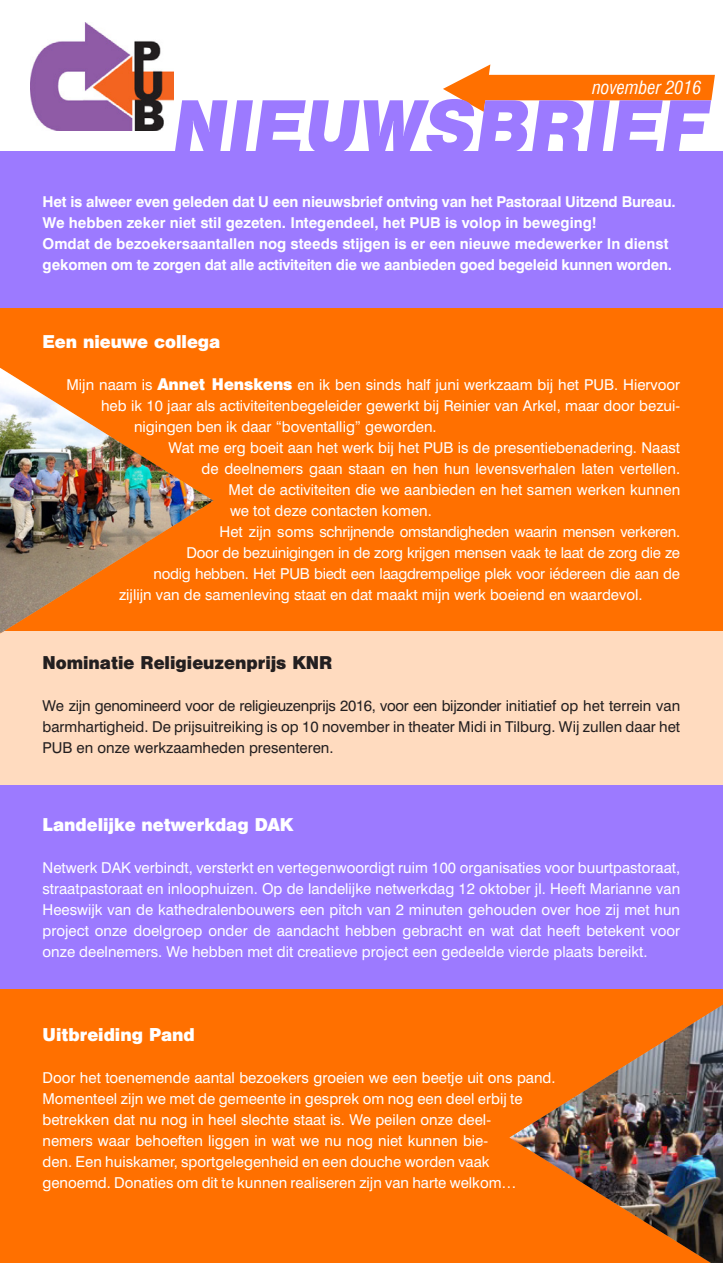
<style>
.page{position:relative;width:723px;height:1263px;background:#fff}
.page>*{position:absolute;margin:0;border:0;box-sizing:border-box;transform-origin:0 0}
.t1{font:67.5px "Swiss 721 BT Black No 2";color:#9c7aff}
.t2{font:italic condensed 18px "Swiss 721 BT";color:#fff}
.t3{font:16.5px "Swiss 721 BT Black No 2";color:#fff}
.t4{font:16.5px "Swiss 721 BT Black No 2";color:#231f20}
.t5{font:15px/21px "Swiss 721 BT";color:#fff;text-align:justify}
.t6{font:700 15px/21px "Swiss 721 BT";letter-spacing:-.015em;color:#fff}
.t7{font:15px/21px "Swiss 721 BT";color:#231f20;text-align:justify}
.t8{font:15px "Swiss 721 BT";letter-spacing:-.02em;color:#fff}
.s1{font-family:"Swiss 721 BT Black No 2"}
</style>
<div class="page">
<div style="left:0;top:989px;width:723px;height:274px;background:#ff7000"></div>
<div style="left:0;top:784px;width:723px;height:205px;background:#9c7aff"></div>
<div style="left:0;top:630px;width:723px;height:154px;background:#ffdbbf"></div>
<div style="left:0;top:151px;width:723px;height:157px;background:#9c7aff"></div>
<div style="left:0;top:308px;width:723px;height:323px;background:#ff7000"></div>
<img style="left:31px;top:22px;width:143px;height:109px">
<svg style="left:443px;top:64px;width:272px;height:48px"></svg>
<img style="left:0;top:368px;width:213px;height:265px">
<img style="left:509px;top:1005px;width:214px;height:258px">
<p class="t2" style="left:592px;top:77px;width:111px">november 2016</p>
<p class="t1" style="left:170px;top:81px;width:549px">NIEUWSBRIEF</p>
<p class="t6" style="left:43px;top:191px;width:635px">Het is alweer even geleden dat U een nieuwsbrief ontving van het Pastoraal Uitzend Bureau.</p>
<p class="t6" style="left:43px;top:212px;width:556px">We hebben zeker niet stil gezeten. Integendeel, het PUB is volop in beweging!</p>
<p class="t6" style="left:43px;top:233px;width:631px">Omdat de bezoekersaantallen nog steeds stijgen is er een nieuwe medewerker In dienst gekomen om te zorgen dat alle activiteiten die we aanbieden goed begeleid kunnen worden.</p>
<p class="t3" style="left:43px;top:330px;width:179px">Een nieuwe collega</p>
<p class="t5" style="left:67px;top:374px;width:615px">Mijn naam is <span class="s1">Annet Henskens</span> en ik ben sinds half juni werkzaam bij het PUB. Hiervoor</p>
<p class="t5" style="left:101px;top:395px;width:580px">heb ik 10 jaar als activiteitenbegeleider gewerkt bij Reinier van Arkel, maar door bezui-</p>
<p class="t5" style="left:134px;top:416px;width:304px">nigingen ben ik daar “boventallig” geworden.</p>
<p class="t5" style="left:169px;top:437px;width:513px">Wat me erg boeit aan het werk bij het PUB is de presentiebenadering. Naast</p>
<p class="t5" style="left:202px;top:458px;width:480px">de deelnemers gaan staan en hen hun levensverhalen laten vertellen.</p>
<p class="t5" style="left:229px;top:479px;width:453px">Met de activiteiten die we aanbieden en het samen werken kunnen</p>
<p class="t5" style="left:230px;top:500px;width:203px">we tot deze contacten komen.</p>
<p class="t8" style="left:220px;top:523px;width:462px">Het zijn soms schrijnende omstandigheden waarin mensen verkeren.</p>
<p class="t8" style="left:187px;top:544px;width:495px">Door de bezuinigingen in de zorg krijgen mensen vaak te laat de zorg die ze</p>
<p class="t8" style="left:154px;top:565px;width:528px">nodig hebben. Het PUB biedt een laagdrempelige plek voor iédereen die aan de</p>
<p class="t5" style="left:119px;top:584px;width:525px">zijlijn van de samenleving staat en dat maakt mijn werk boeiend en waardevol.</p>
<p class="t4" style="left:43px;top:651px;width:291px">Nominatie Religieuzenprijs KNR</p>
<p class="t7" style="left:43px;top:695px;width:639px">We zijn genomineerd voor de religieuzenprijs 2016, voor een bijzonder initiatief op het terrein van barmhartigheid. De prijsuitreiking is op 10 november in theater Midi in Tilburg. Wij zullen daar het PUB en onze werkzaamheden presenteren.</p>
<p class="t3" style="left:43px;top:813px;width:252px">Landelijke netwerkdag DAK</p>
<p class="t5" style="left:43px;top:857px;width:639px">Netwerk DAK verbindt, versterkt en vertegenwoordigt ruim 100 organisaties voor buurtpastoraat, straatpastoraat en inloophuizen. Op de landelijke netwerkdag 12 oktober jl. Heeft Marianne van Heeswijk van de kathedralenbouwers een pitch van 2 minuten gehouden over hoe zij met hun project onze doelgroep onder de aandacht hebben gebracht en wat dat heeft betekent voor onze deelnemers. We hebben met dit creatieve project een gedeelde vierde plaats bereikt.</p>
<p class="t3" style="left:43px;top:1023px;width:154px">Uitbreiding Pand</p>
<p class="t5" style="left:43px;top:1067px;width:514px;text-align:left">Door het toenemende aantal bezoekers groeien we een beetje uit ons pand.<br>Momenteel zijn we met de gemeente in gesprek om nog een deel erbij te betrekken dat nu nog in heel slechte staat is. We peilen onze deel-<br>nemers waar behoeften liggen in wat we nu nog niet kunnen bie-<br>den. Een huiskamer, sportgelegenheid en een douche worden vaak genoemd. Donaties om dit te kunnen realiseren zijn van harte welkom…</p>
</div>
